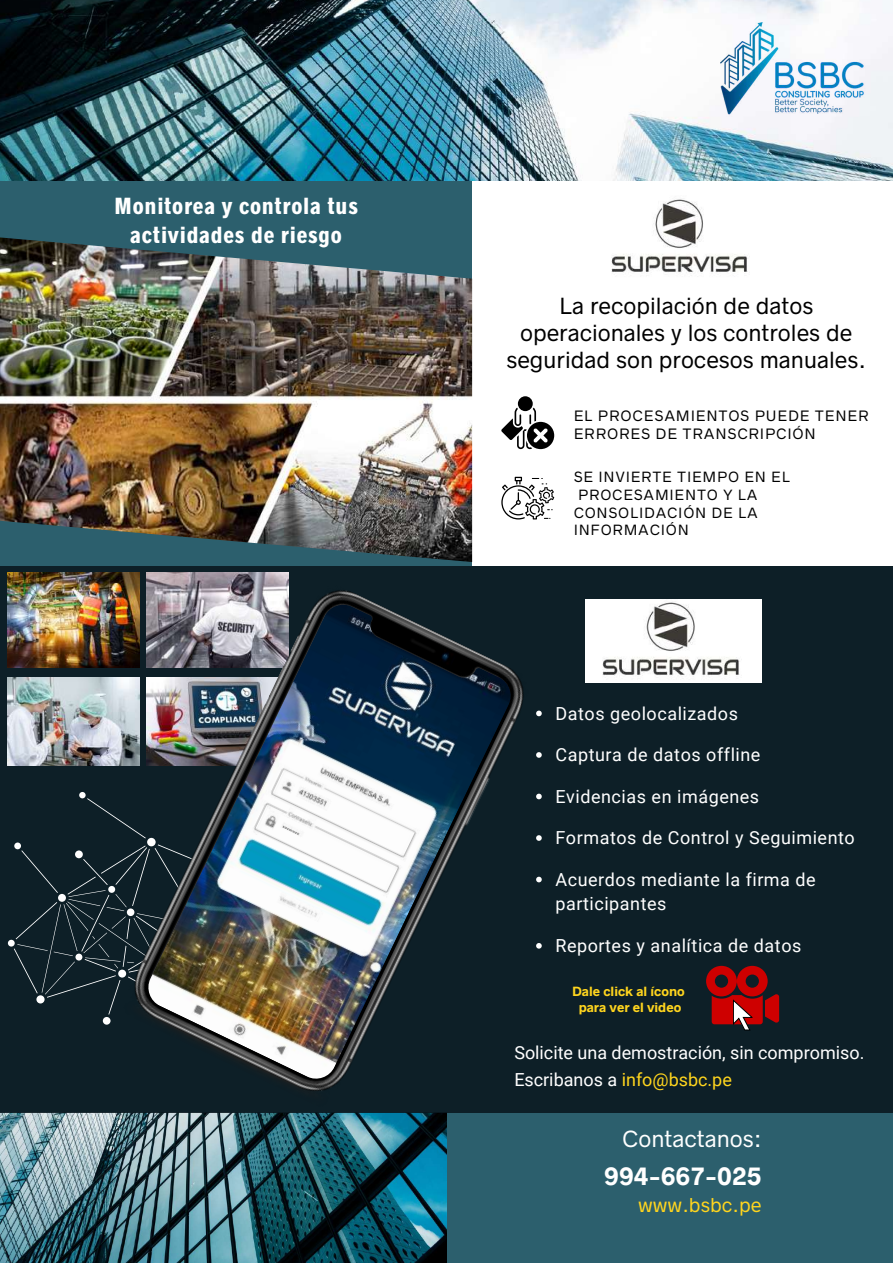
<style>
.page{position:relative;width:893px;height:1264px;background:#fff}
.page>*{position:absolute;margin:0;border:0;box-sizing:border-box;transform-origin:0 0}
.t1{font:700 22.5px "Radnika Next";color:#fff}
.t2{font:21px/27px "Radnika Next";color:#000;text-align:center}
.t3{font:700 condensed 21px/28px "Radnika Next";letter-spacing:.035em;color:#fff;text-align:center}
.t4{font:21px "Radnika Next";color:#fff}
.t5{font:18px/24.8px "Roboto";letter-spacing:.03em;color:#fff}
.t6{font:18px/27px "Roboto";color:#fff}
.t7{font:18px "Radnika Next";color:#ffd51e}
.t8{font:13.5px/18px "Radnika Next";letter-spacing:.055em;color:#000}
.t9{font:13.35px "Radnika Next";letter-spacing:.055em;color:#000}
.t10{font:700 12px/16px "Radnika Next";color:#ffd51e;text-align:center}
.s1{color:#ffd51e}
</style>
<div class="page">
<div style="left:0;top:0;width:892px;height:1262px;background:#2c5f6d"></div>
<div style="left:472px;top:180px;width:420px;height:386px;background:#fff"></div>
<img style="left:0;top:0;width:892px;height:181px">
<img style="left:720px;top:23px;width:151px;height:101px">
<img style="left:0;top:1112px;width:446px;height:150px">
<div style="left:0;top:566px;width:892px;height:546px;background:#0d1f27"></div>
<img style="left:0;top:237px;width:472px;height:325px">
<img style="left:611px;top:199px;width:137px;height:77px">
<div style="left:518px;top:396px;width:14px;height:15px;background:#000;border-radius:50%"></div>
<svg style="left:501px;top:407px;width:53px;height:42px"></svg>
<svg style="left:501px;top:477px;width:53px;height:42px"></svg>
<div style="left:79px;top:792px;width:7px;height:6px;background:#fff;border-radius:50%"></div>
<div style="left:8px;top:939px;width:7px;height:7px;background:#fff;border-radius:50%"></div>
<div style="left:103px;top:1016px;width:7px;height:8px;background:#fff;border-radius:50%"></div>
<svg style="left:87px;top:798px;width:30px;height:21px"></svg>
<svg style="left:14px;top:844px;width:103px;height:170px"></svg>
<img style="left:585px;top:599px;width:176px;height:83px">
<img style="left:8px;top:678px;width:109px;height:87px">
<img style="left:8px;top:572px;width:131px;height:95px">
<img style="left:146px;top:572px;width:142px;height:6px">
<img style="left:117px;top:578px;width:407px;height:513px">
<img style="left:145px;top:602px;width:368px;height:479px">
<svg style="left:706px;top:965px;width:73px;height:65px"></svg>
<svg style="left:536px;top:752px;width:5px;height:5px"></svg>
<svg style="left:536px;top:876px;width:5px;height:6px"></svg>
<svg style="left:536px;top:793px;width:5px;height:6px"></svg>
<svg style="left:536px;top:835px;width:5px;height:5px"></svg>
<svg style="left:536px;top:710px;width:5px;height:6px"></svg>
<svg style="left:536px;top:943px;width:5px;height:5px"></svg>
<p class="t3" style="left:114px;top:192px;width:245px">Monitorea y controla tus actividades de riesgo</p>
<p class="t2" style="left:506px;top:293px;width:361px">La recopilación de datos operacionales y los controles de seguridad son procesos manuales.</p>
<p class="t8" style="left:573px;top:406px;width:297px">EL PROCESAMIENTOS PUEDE TENER<br>ERRORES DE TRANSCRIPCIÓN</p>
<p class="t9" style="left:573px;top:469px;width:218px">SE INVIERTE TIEMPO EN EL</p>
<p class="t9" style="left:578px;top:487px;width:181px">PROCESAMIENTO Y LA</p>
<p class="t9" style="left:573px;top:504px;width:186px">CONSOLIDACIÓN DE LA</p>
<p class="t9" style="left:573px;top:522px;width:117px">INFORMACIÓN</p>
<p class="t5" style="left:555px;top:701px;width:184px">Datos geolocalizados</p>
<p class="t5" style="left:555px;top:742px;width:206px">Captura de datos offline</p>
<p class="t5" style="left:555px;top:784px;width:205px">Evidencias en imágenes</p>
<p class="t5" style="left:555px;top:825px;width:301px">Formatos de Control y Seguimiento</p>
<p class="t5" style="left:555px;top:867px;width:262px">Acuerdos mediante la firma de participantes</p>
<p class="t5" style="left:555px;top:933px;width:247px">Reportes y analítica de datos</p>
<p class="t10" style="left:572px;top:983px;width:114px">Dale click al ícono para ver el video</p>
<p class="t6" style="left:514px;top:1039px;width:351px">Solicite una demostración, sin compromiso.<br>Escribanos a <span class="s1">info@bsbc.pe</span></p>
<p class="t4" style="left:622px;top:1126px;width:141px">Contactanos:</p>
<p class="t1" style="left:604px;top:1162px;width:159px">994-667-025</p>
<p class="t7" style="left:638px;top:1194px;width:125px">www.bsbc.pe</p>
</div>
